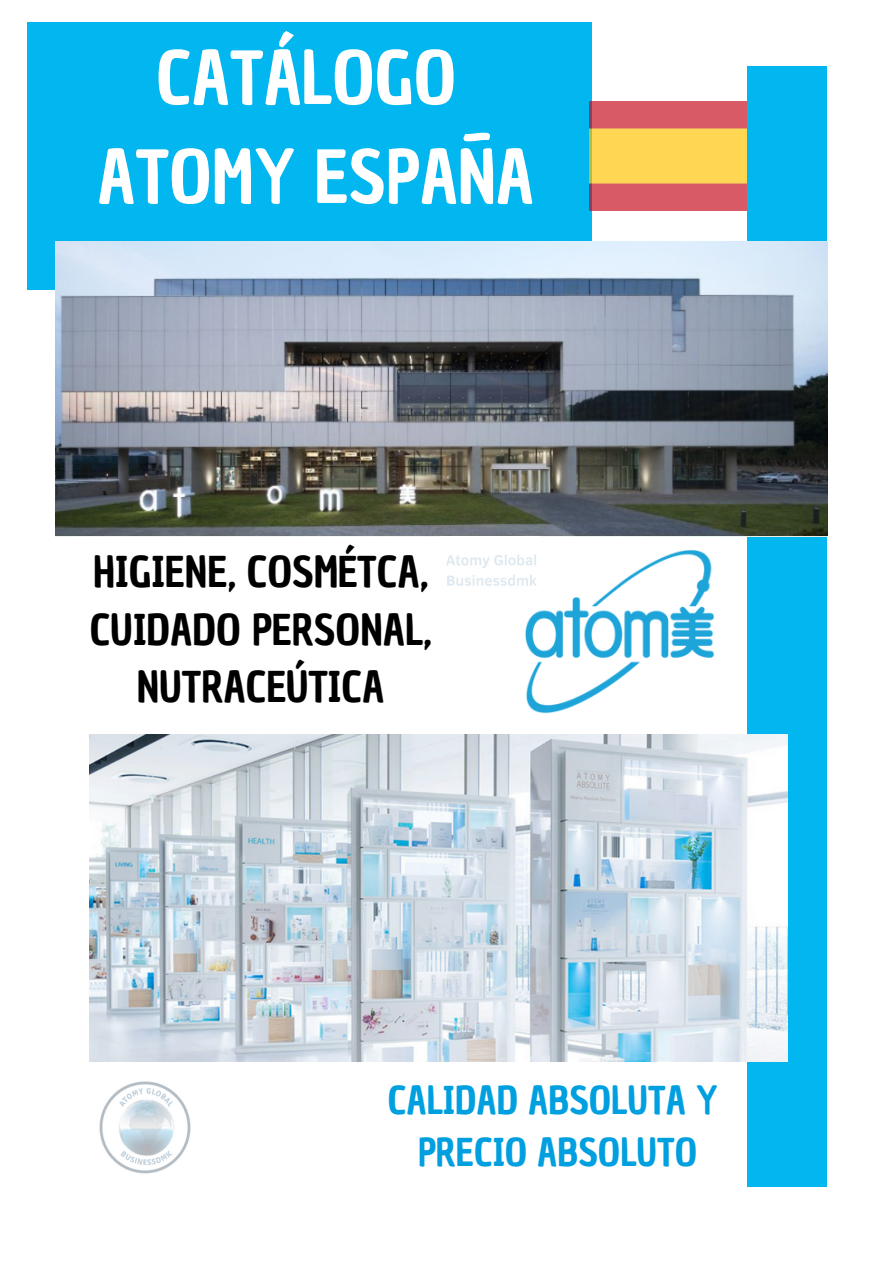
<style>
.page{position:relative;width:893px;height:1264px;background:#fff}
.page>*{position:absolute;margin:0;border:0;box-sizing:border-box;transform-origin:0 0}
.t1{font:71.25px/98.9px "Chau Philomene One";color:#fff;text-align:center}
.t2{font:41.4px/57.4px "Chau Philomene One";color:#000;text-align:center}
.t3{font:37.5px/51.8px "Chau Philomene One";color:#009fdf;text-align:center}
</style>
<div class="page">
<div style="left:28px;top:22px;width:564px;height:267px;background:#02b6ef"></div>
<img style="left:589px;top:102px;width:157px;height:109px">
<div style="left:747px;top:67px;width:80px;height:1119px;background:#02b6ef"></div>
<img style="left:56px;top:242px;width:771px;height:294px">
<img style="left:525px;top:549px;width:189px;height:164px">
<img style="left:89px;top:734px;width:698px;height:327px">
<img style="left:99px;top:1081px;width:92px;height:93px">
<img style="left:446px;top:549px;width:94px;height:58px">
<h1 class="t1" style="left:97px;top:30px;width:438px">CATÁLOGO<br>ATOMY ESPAÑA</h1>
<p class="t2" style="left:90px;top:544px;width:343px">HIGIENE, COSMÉTCA,<br>CUIDADO PERSONAL,<br>NUTRACEÚTICA</p>
<p class="t3" style="left:388px;top:1075px;width:331px">CALIDAD ABSOLUTA Y<br>PRECIO ABSOLUTO</p>
</div>
